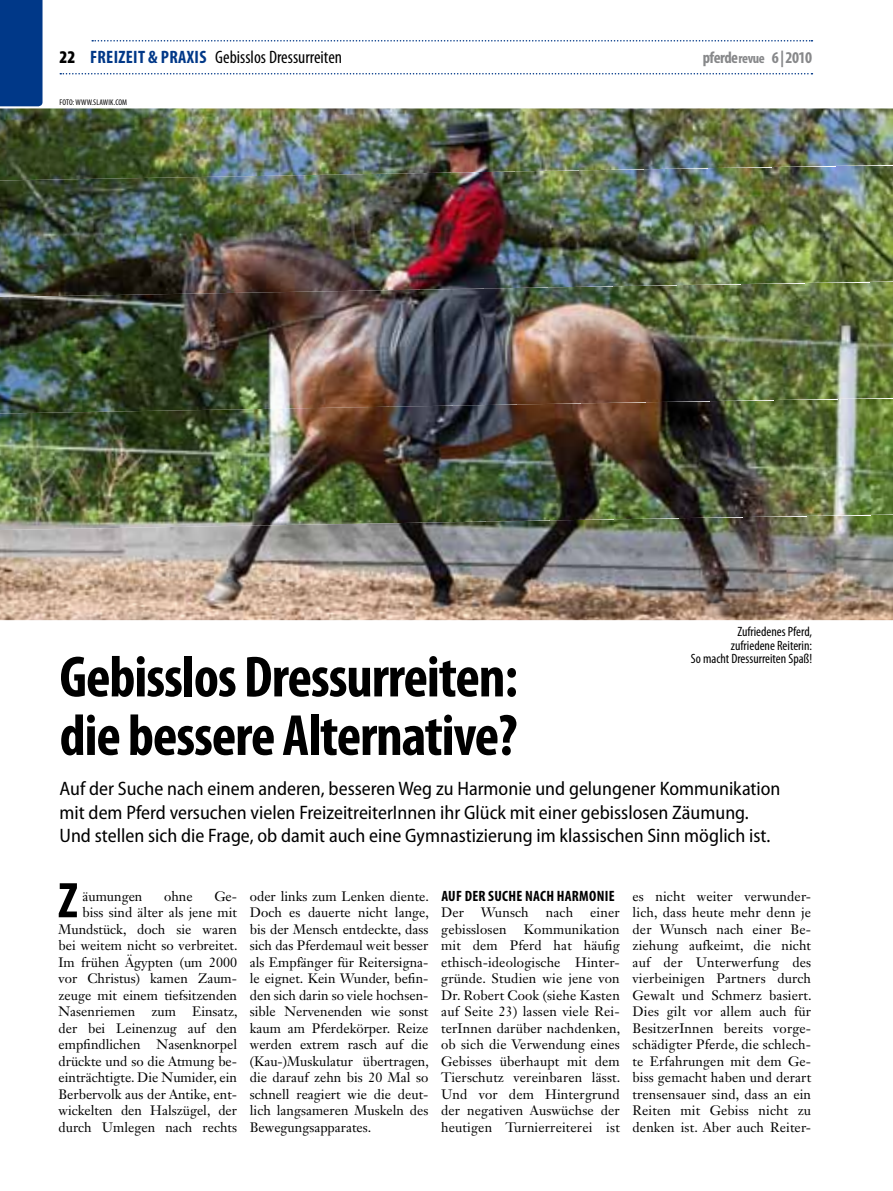
<style>
.page{position:relative;width:893px;height:1191px;background:#fff}
.page>*{position:absolute;margin:0;border:0;box-sizing:border-box;transform-origin:0 0}
.t1{font:700 condensed 58.5px/58.5px "Myriad Pro";letter-spacing:-.02em;color:#000}
.t2{font:700 condensed 50.4px "Myriad Pro";color:#000}
.t3{font:semi-condensed 19.5px/23.4px "Myriad Pro";color:#000}
.t4{font:condensed 18px "Myriad Pro";color:#000}
.t5{font:700 condensed 16.5px "Myriad Pro";letter-spacing:-.03em;color:#87888a}
.t6{font:700 condensed 15px "Myriad Pro";letter-spacing:.02em;color:#000}
.t7{font:13.5px/16.5px "Janson Text LT Std";color:#000;text-align:justify}
.t8{font:condensed 13.5px/13.5px "Myriad Pro";color:#000;text-align:right}
.t9{font:condensed 8.25px "Myriad Pro";letter-spacing:.02em;color:#000}
.s1{font-weight:900}
.s2{font-weight:700;color:#003888}
.s3{font-size:14.25px}
</style>
<div class="page">
<div style="left:0;top:0;width:43px;height:106px;background:#003888"></div>
<svg style="left:60px;top:73px;width:752px;height:1px"></svg>
<svg style="left:92px;top:40px;width:720px;height:2px"></svg>
<img style="left:0;top:108px;width:893px;height:57px">
<img style="left:0;top:165px;width:893px;height:116px">
<img style="left:0;top:281px;width:893px;height:117px">
<img style="left:0;top:398px;width:893px;height:116px">
<img style="left:0;top:514px;width:893px;height:106px">
<h3 class="t4" style="left:60px;top:46px;width:284px"><span class="s1">22</span> <span class="s2">freizeit &amp; praxis</span> Gebisslos Dressurreiten</h3>
<p class="t5" style="left:703px;top:47px;width:111px">pferde<span class="s3">revue</span> 6 | 2010</p>
<p class="t9" style="left:60px;top:97px;width:69px">foto: www.slawik.com</p>
<h1 class="t1" style="left:60px;top:646px;width:460px">Gebisslos Dressurreiten: die bessere Alternative?</h1>
<p class="t8" style="left:691px;top:625px;width:123px">Zufriedenes Pferd, zufriedene Reiterin:<br>So macht Dressurreiten Spaß!</p>
<p class="t3" style="left:60px;top:777px;width:722px">Auf der Suche nach einem anderen, besseren Weg zu Harmonie und gelungener Kommunikation mit dem Pferd versuchen vielen FreizeitreiterInnen ihr Glück mit einer gebisslosen Zäumung.<br>Und stellen sich die Frage, ob damit auch eine Gymnastizierung im klassischen Sinn möglich ist.</p>
<h2 class="t2" style="left:58px;top:869px;width:20px">Z</h2>
<p class="t7" style="left:59px;top:887px;width:181px;text-align:right">Ge-<br>biss sind älter als jene mit<br>Mundstück, doch sie waren bei weitem nicht so verbreitet.<br>Im frühen Ägypten (um 2000 vor Christus) kamen Zaum&shy;zeuge mit einem tiefsitzenden<br>Nasenriemen zum Einsatz, der bei Leinenzug auf den empfindlichen Nasenknorpel drückte und so die Atmung be&shy;einträchtigte. Die Numider, ein<br>Berbervolk aus der Antike, ent&shy;wickelten den Halszügel, der durch Umlegen nach rechts</p>
<p class="t7" style="left:250px;top:887px;width:181px">oder links zum Lenken diente.<br>Doch es dauerte nicht lange, bis der Mensch entdeckte, dass sich das Pferdemaul weit besser als Empfänger für Reitersigna&shy;le eignet. Kein Wunder, befin&shy;den sich darin so viele hochsen&shy;sible Nervenenden wie sonst kaum am Pferdekörper. Reize werden extrem rasch auf die (Kau-)Muskulatur übertragen, die darauf zehn bis 20 Mal so schnell reagiert wie die deut&shy;lich langsameren Muskeln des Bewegungsapparates.</p>
<p class="t6" style="left:441px;top:886px;width:175px">Auf der Suche nach Harmonie</p>
<p class="t7" style="left:82px;top:887px;width:62px">äumungen</p>
<p class="t7" style="left:164px;top:887px;width:30px">ohne</p>
<p class="t7" style="left:441px;top:904px;width:89px">Der Wunsch</p>
<p class="t7" style="left:546px;top:904px;width:29px">nach</p>
<p class="t7" style="left:590px;top:904px;width:31px">einer</p>
<p class="t7" style="left:441px;top:920px;width:67px">gebisslosen</p>
<p class="t7" style="left:441px;top:920px;width:181px;text-indent:83px">Kommunikation mit dem Pferd hat häufig ethisch-ideologische Hinter&shy;gründe. Studien wie jene von Dr. Robert Cook (siehe Kasten auf Seite 23) lassen viele Rei&shy;terInnen darüber nachdenken, ob sich die Verwendung eines Gebisses überhaupt mit dem Tierschutz vereinbaren lässt.<br>Und vor dem Hintergrund der negativen Auswüchse der heutigen Turnierreiterei ist</p>
<p class="t7" style="left:633px;top:887px;width:181px">es nicht weiter verwunder&shy;lich, dass heute mehr denn je der Wunsch nach einer Be&shy;ziehung aufkeimt, die nicht auf der Unterwerfung des vierbeinigen Partners durch Gewalt und Schmerz basiert.<br>Dies gilt vor allem auch für BesitzerInnen bereits vorge&shy;schädigter Pferde, die schlech&shy;te Erfahrungen mit dem Ge&shy;biss gemacht haben und derart trensensauer sind, dass an ein Reiten mit Gebiss nicht zu denken ist. Aber auch Reiter-</p>
</div>
